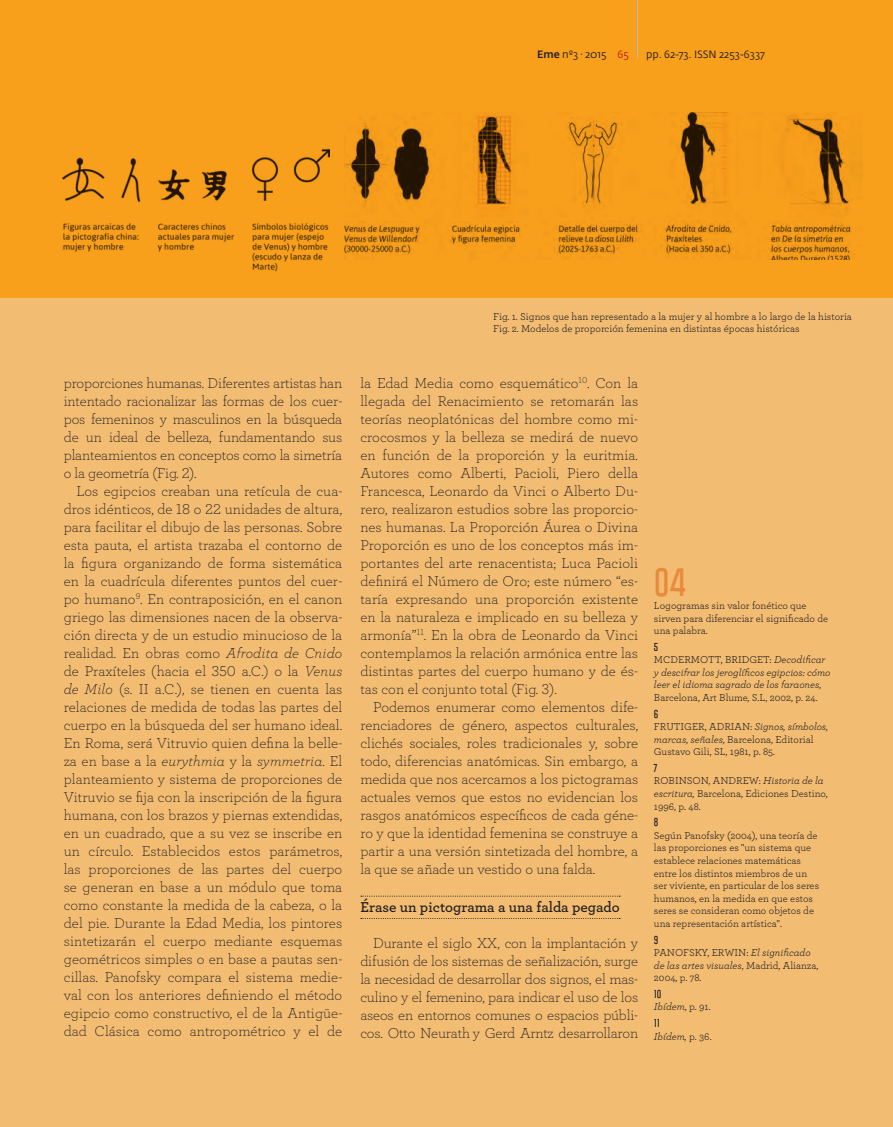
<style>
.page{position:relative;width:893px;height:1127px;background:#fff}
.page>*{position:absolute;margin:0;border:0;box-sizing:border-box;transform-origin:0 0}
.nº_notas{font:700 36px "Politica";color:#e98a3a}
.texto_común_ART_inve{font:300 15px/18px "Archer";color:#231f20;text-align:justify}
.TEXTO_COMÚN_ART{font:300 15px/18px "Archer";letter-spacing:-.01em;color:#231f20;text-align:justify}
.epigrafes{font:600 15px "Archer";color:#231f20}
.nº_notas-2{font:10.5px/12.6px "Archer";color:#231f20}
.NOTAS___pies_de_foto{font:10.5px/12.6px "Archer";color:#231f20}
.nº_notas-3{font:italic 10.5px/12.6px "Archer";color:#231f20}
.t1{font:10.5px "Fedra Sans Pro";color:#231f20}
.NOTAS___pies_de_foto-2{font:italic 10.5px "Archer";color:#231f20}
.nº_notas-4{font:700 10.5px "Politica";color:#231f20}
.t2{font:10.5px "Fedra Sans Pro";color:#b51e1b}
.s1{font-weight:500}
.s2{font-style:italic}
.s3{font-style:normal}
</style>
<div class="page">
<div style="left:0;top:101px;width:893px;height:1026px;background:#f2bc73"></div>
<div style="left:0;top:0;width:893px;height:298px;background:#f89f1c"></div>
<hr style="left:637px;top:0;width:1px;height:58px;background:#bbbdb8">
<svg style="left:361px;top:895px;width:259px;height:2px"></svg>
<svg style="left:361px;top:918px;width:259px;height:1px"></svg>
<img style="left:344px;top:113px;width:510px;height:146px">
<img style="left:62px;top:148px;width:267px;height:124px">
<p class="t1" style="left:537px;top:48px;width:71px"><span class="s1">Eme</span> nº3 · 2015</p>
<p class="t2" style="left:617px;top:48px;width:13px">65</p>
<p class="t1" style="left:646px;top:48px;width:120px">pp. 62-73. ISSN 2253-6337</p>
<p class="TEXTO_COMÚN_ART" style="left:64px;top:373px;width:280px">proporciones humanas. Diferentes artistas han intentado racionalizar las formas de los cuer&shy;pos femeninos y masculinos en la búsqueda de un ideal de belleza, fundamentando sus planteamientos en conceptos como la simetría o la geometría (Fig. 2).</p>
<p class="texto_común_ART_inve" style="left:64px;top:481px;width:280px;text-indent:13px">Los egipcios creaban una retícula de cua&shy;dros idénticos, de 18 o 22 unidades de altura, para facilitar el dibujo de las personas. Sobre esta pauta, el artista trazaba el contorno de la figura organizando de forma sistemática en la cuadrícula diferentes puntos del cuer&shy;po humano<sup>9</sup>. En contraposición, en el canon griego las dimensiones nacen de la observa&shy;ción directa y de un estudio minucioso de la realidad. En obras como <span class="s2">Afrodita de Cnido </span>de Praxíteles (hacia el 350 a.C.) o la <span class="s2">Venus de Milo</span> (s. II a.C.), se tienen en cuenta las relaciones de medida de todas las partes del cuerpo en la búsqueda del ser humano ideal.<br>En Roma, será Vitruvio quien defina la belle&shy;za en base a la <span class="s2">eurythmia</span> y la <span class="s2">symmetria</span>. El planteamiento y sistema de proporciones de Vitruvio se fija con la inscripción de la figura humana, con los brazos y piernas extendidas, en un cuadrado, que a su vez se inscribe en un círculo. Establecidos estos parámetros, las proporciones de las partes del cuerpo se generan en base a un módulo que toma como constante la medida de la cabeza, o la del pie. Durante la Edad Media, los pintores sintetizarán el cuerpo mediante esquemas geométricos simples o en base a pautas sen&shy;cillas. Panofsky compara el sistema medie&shy;val con los anteriores definiendo el método egipcio como constructivo, el de la Antigüe&shy;dad Clásica como antropométrico y el de</p>
<p class="NOTAS___pies_de_foto" style="left:493px;top:309px;width:360px">Fig. 1. Signos que han representado a la mujer y al hombre a lo largo de la historia</p>
<p class="NOTAS___pies_de_foto" style="left:493px;top:322px;width:308px">Fig. 2. Modelos de proporción femenina en distintas épocas históricas</p>
<p class="texto_común_ART_inve" style="left:360px;top:373px;width:279px">la Edad Media como esquemático<sup>10</sup>. Con la llegada del Renacimiento se retomarán las teorías neoplatónicas del hombre como mi&shy;crocosmos y la belleza se medirá de nuevo en función de la proporción y la euritmia.<br>Autores como Alberti, Pacioli, Piero della Francesca, Leonardo da Vinci o Alberto Du&shy;rero, realizaron estudios sobre las proporcio&shy;nes humanas. La Proporción Áurea o Divina Proporción es uno de los conceptos más im&shy;portantes del arte renacentista; Luca Pacioli definirá el Número de Oro; este número “es&shy;taría expresando una proporción existente en la naturaleza e implicado en su belleza y armonía”<sup>11</sup>. En la obra de Leonardo da Vinci contemplamos la relación armónica entre las distintas partes del cuerpo humano y de és&shy;tas con el conjunto total (Fig. 3).</p>
<p class="texto_común_ART_inve" style="left:360px;top:697px;width:279px;text-indent:13px">Podemos enumerar como elementos dife&shy;renciadores de género, aspectos culturales, clichés sociales, roles tradicionales y, sobre todo, diferencias anatómicas. Sin embargo, a medida que nos acercamos a los pictogramas actuales vemos que estos no evidencian los rasgos anatómicos específicos de cada géne&shy;ro y que la identidad femenina se construye a partir a una versión sintetizada del hombre, a la que se añade un vestido o una falda.</p>
<p class="epigrafes" style="left:360px;top:895px;width:261px">Érase un pictograma a una falda pegado</p>
<p class="TEXTO_COMÚN_ART" style="left:360px;top:933px;width:279px;text-indent:13px">Durante el siglo XX, con la implantación y difusión de los sistemas de señalización, surge la necesidad de desarrollar dos signos, el mas&shy;culino y el femenino, para indicar el uso de los aseos en entornos comunes o espacios públi&shy;cos. Otto Neurath y Gerd Arntz desarrollaron</p>
<p class="nº_notas" style="left:654px;top:558px;width:34px">04</p>
<p class="NOTAS___pies_de_foto" style="left:654px;top:599px;width:176px">Logogramas sin valor fonético que sirven para diferenciar el significado de una palabra.</p>
<p class="nº_notas-4" style="left:654px;top:639px;width:6px">5</p>
<p class="nº_notas-3" style="left:654px;top:653px;width:178px"><span class="s3">MCDERMOTT, BRIDGET:</span> Decodificar y descifrar los jeroglíficos egipcios: cómo leer el idioma sagrado de los faraones, <span class="s3">Barcelona, Art Blume, S.L, 2002, p. 24.</span></p>
<p class="nº_notas-4" style="left:654px;top:706px;width:6px">6</p>
<p class="nº_notas-2" style="left:654px;top:720px;width:176px">FRUTIGER, ADRIAN: <span class="s2">Signos, símbolos, marcas, señales,</span> Barcelona, Editorial<br>Gustavo Gili, SL, 1981, p. 85.</p>
<p class="nº_notas-4" style="left:654px;top:761px;width:5px">7</p>
<p class="nº_notas-2" style="left:654px;top:774px;width:175px">ROBINSON, ANDREW: <span class="s2">Historia de la escritura,</span> Barcelona, Ediciones Destino,<br>1996, p. 48.</p>
<p class="nº_notas-4" style="left:654px;top:815px;width:6px">8</p>
<p class="nº_notas-2" style="left:654px;top:828px;width:167px">Según Panofsky (2004), una teoría de las proporciones es "un sistema que establece relaciones matemáticas entre los distintos miembros de un ser viviente, en particular de los seres humanos, en la medida en que estos seres se consideran como objetos de una representación artística".</p>
<p class="nº_notas-4" style="left:654px;top:932px;width:6px">9</p>
<p class="nº_notas-2" style="left:654px;top:946px;width:166px">PANOFSKY, ERWIN: <span class="s2">El significado de las artes visuales</span>, Madrid, Alianza,<br>2004, p. 78.</p>
<p class="nº_notas-4" style="left:654px;top:987px;width:9px">10</p>
<p class="nº_notas-3" style="left:654px;top:1000px;width:58px">Ibídem<span class="s3">, p. 91.</span></p>
<p class="nº_notas-4" style="left:654px;top:1016px;width:7px">11</p>
<p class="NOTAS___pies_de_foto-2" style="left:654px;top:1028px;width:59px">Ibídem, <span class="s3">p. 36.</span></p>
</div>
